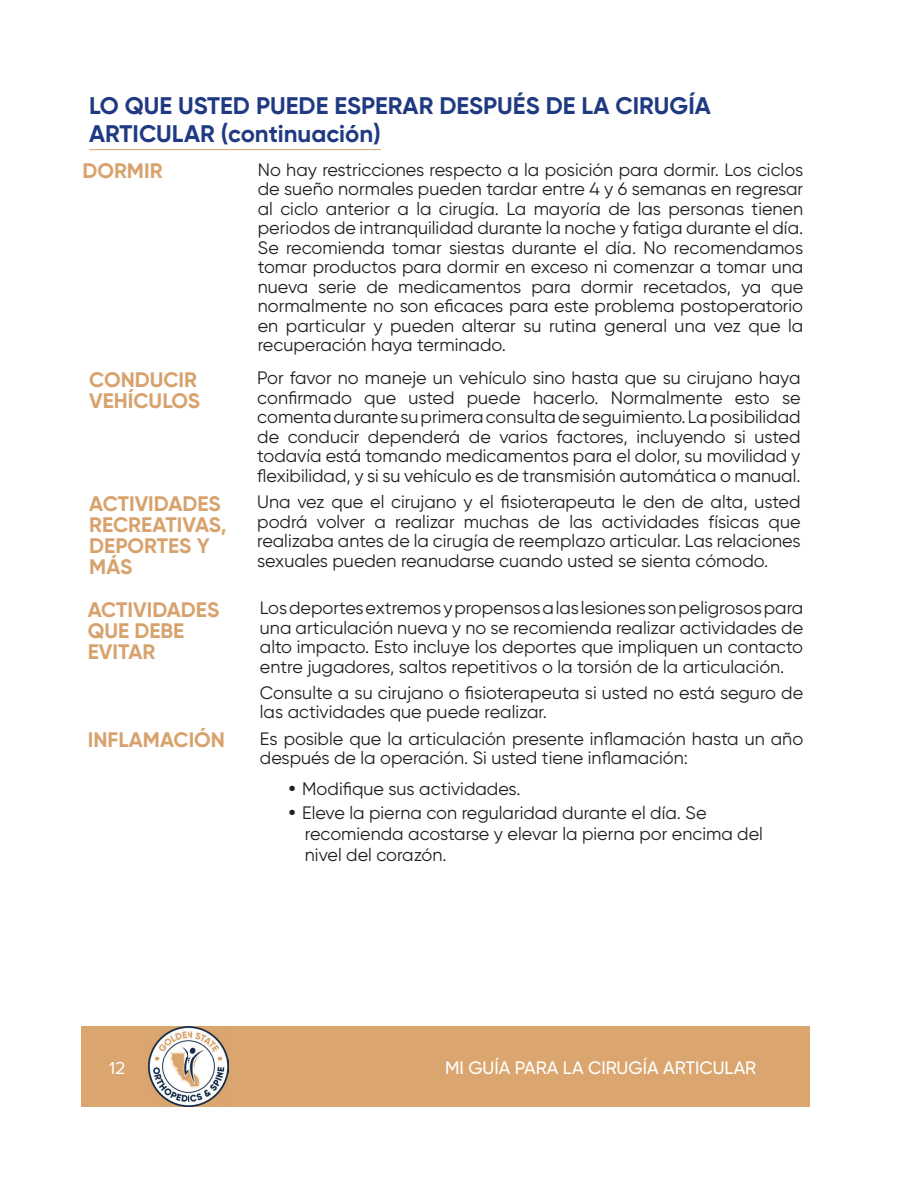
<style>
.page{position:relative;width:918px;height:1188px;background:#fff}
.page>*{position:absolute;margin:0;border:0;box-sizing:border-box;transform-origin:0 0}
.t1{font:700 24px/28.8px "Gilroy";color:#1f3a82}
.t2{font:700 21px/21px "Gilroy";color:#d8a26d}
.t3{font:18px/19.5px "Gilroy";color:#231f20;text-align:justify}
.t4{font:500 18px "Gilroy";color:#fff}
.t5{font:18px "Proxima Nova";color:#fff}
.s1{font-family:"Century Gothic";font-weight:700}
</style>
<div class="page">
<div style="left:81px;top:1026px;width:729px;height:81px;background:#daa56e"></div>
<img style="left:149px;top:1027px;width:79px;height:30px">
<img style="left:148px;top:1057px;width:81px;height:50px">
<hr style="left:89px;top:149px;width:292px;height:1px;background:#d8a26d">
<h1 class="t1" style="left:89px;top:91px;width:623px">LO QUE USTED PUEDE ESPERAR DESPUÉS DE LA CIRUGÍA<br>ARTICULAR (continuación)</h1>
<p class="t2" style="left:82px;top:160px;width:82px">DORMIR</p>
<p class="t3" style="left:258px;top:159px;width:547px">No hay restricciones respecto a la posición para dormir. Los ciclos de sueño normales pueden tardar entre 4 y 6 semanas en regresar al ciclo anterior a la cirugía. La mayoría de las personas tienen periodos de intranquilidad durante la noche y fatiga durante el día.<br>Se recomienda tomar siestas durante el día. No recomendamos tomar productos para dormir en exceso ni comenzar a tomar una nueva serie de medicamentos para dormir recetados, ya que normalmente no son eficaces para este problema postoperatorio en particular y pueden alterar su rutina general una vez que la recuperación haya terminado.</p>
<p class="t2" style="left:89px;top:369px;width:112px">CONDUCIR<br>VEHÍCULOS</p>
<p class="t3" style="left:257px;top:368px;width:545px">Por favor no maneje un vehículo sino hasta que su cirujano haya confirmado que usted puede hacerlo. Normalmente esto se comenta durante su primera consulta de seguimiento. La posibilidad de conducir dependerá de varios factores, incluyendo si usted todavía está tomando medicamentos para el dolor, su movilidad y flexibilidad, y si su vehículo es de transmisión automática o manual.</p>
<p class="t2" style="left:89px;top:493px;width:139px">ACTIVIDADES<br>RECREATIVAS,<br>DEPORTES Y<br>MÁS</p>
<p class="t3" style="left:257px;top:492px;width:545px">Una vez que el cirujano y el fisioterapeuta le den de alta, usted podrá volver a realizar muchas de las actividades físicas que realizaba antes de la cirugía de reemplazo articular. Las relaciones sexuales pueden reanudarse cuando usted se sienta cómodo.</p>
<p class="t2" style="left:88px;top:599px;width:133px">ACTIVIDADES<br>QUE DEBE<br>EVITAR</p>
<p class="t3" style="left:260px;top:598px;width:545px">Los deportes extremos y propensos a las lesiones son peligrosos para una articulación nueva y no se recomienda realizar actividades de alto impacto. Esto incluye los deportes que impliquen un contacto entre jugadores, saltos repetitivos o la torsión de la articulación.</p>
<p class="t3" style="left:260px;top:683px;width:545px">Consulte a su cirujano o fisioterapeuta si usted no está seguro de las actividades que puede realizar.</p>
<p class="t2" style="left:88px;top:729px;width:139px">INFLAMACIÓN</p>
<p class="t3" style="left:260px;top:729px;width:545px">Es posible que la articulación presente inflamación hasta un año después de la operación. Si usted tiene inflamación:</p>
<p class="t3" style="left:287px;top:779px;width:235px"><span class="s1">•</span> Modifique sus actividades.</p>
<p class="t3" style="left:305px;top:802px;width:460px;line-height:21px;text-align:left;text-indent:-18px"><span class="s1">•</span> Eleve la pierna con regularidad durante el día. Se recomienda acostarse y elevar la pierna por encima del nivel del corazón.</p>
<p class="t5" style="left:109px;top:1059px;width:18px">12</p>
<p class="t4" style="left:445px;top:1056px;width:313px">MI GUÍA PARA LA CIRUGÍA ARTICULAR</p>
</div>
